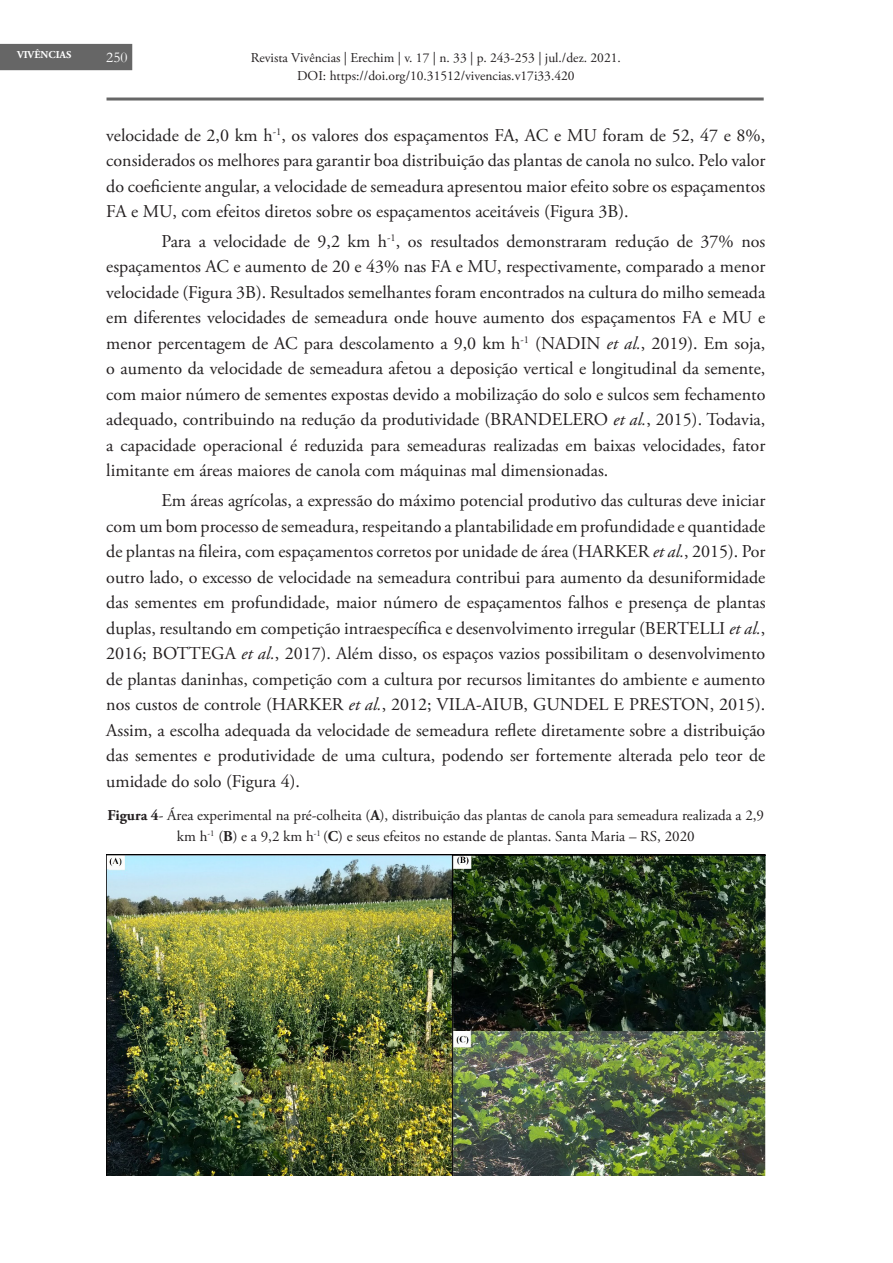
<style>
.page{position:relative;width:893px;height:1263px;background:#fff}
.page>*{position:absolute;margin:0;border:0;box-sizing:border-box;transform-origin:0 0}
.TEXTO_NORMAL{font:18px/25.5px "Adobe Garamond Pro";color:#231f20;text-align:justify}
.Tabela_-_cópia{font:15px/21px "Adobe Garamond Pro";color:#231f20;text-align:center}
.t1{font:15px "Garamond";color:#fff}
.t2{font:13.5px/18px "Adobe Garamond Pro";color:#231f20;text-align:center}
.t3{font:700 10.5px "Adobe Garamond Pro";color:#fff}
.s1{font-style:italic}
.s2{font-weight:700}
</style>
<div class="page">
<div style="left:0;top:44px;width:132px;height:26px;background:#666"></div>
<hr style="left:107px;top:98px;width:657px;height:3px;background:#666">
<img style="left:106px;top:855px;width:659px;height:320px">
<p class="t3" style="left:17px;top:49px;width:56px">VIVÊNCIAS</p>
<p class="t2" style="left:251px;top:49px;width:372px">Revista Vivências | Erechim | v. 17 | n. 33 | p. 243-253 | jul./dez. 2021.<br>DOI: https://doi.org/10.31512/vivencias.v17i33.420</p>
<p class="t1" style="left:106px;top:47px;width:23px">250</p>
<p class="TEXTO_NORMAL" style="left:106px;top:123px;width:661px">velocidade de 2,0 km h<sup>-1</sup>, os valores dos espaçamentos FA, AC e MU foram de 52, 47 e 8%, considerados os melhores para garantir boa distribuição das plantas de canola no sulco. Pelo valor do coeficiente angular, a velocidade de semeadura apresentou maior efeito sobre os espaçamentos FA e MU, com efeitos diretos sobre os espaçamentos aceitáveis (Figura 3B).</p>
<p class="TEXTO_NORMAL" style="left:106px;top:229px;width:661px;text-indent:55px">Para a velocidade de 9,2 km h<sup>-1</sup>, os resultados demonstraram redução de 37% nos espaçamentos AC e aumento de 20 e 43% nas FA e MU, respectivamente, comparado a menor velocidade (Figura 3B). Resultados semelhantes foram encontrados na cultura do milho semeada em diferentes velocidades de semeadura onde houve aumento dos espaçamentos FA e MU e menor percentagem de AC para descolamento a 9,0 km h<sup>-1</sup> (NADIN <span class="s1">et al.</span>, 2019). Em soja, o aumento da velocidade de semeadura afetou a deposição vertical e longitudinal da semente, com maior número de sementes expostas devido a mobilização do solo e sulcos sem fechamento adequado, contribuindo na redução da produtividade (BRANDELERO <span class="s1">et al.</span>, 2015). Todavia, a capacidade operacional é reduzida para semeaduras realizadas em baixas velocidades, fator limitante em áreas maiores de canola com máquinas mal dimensionadas.</p>
<p class="TEXTO_NORMAL" style="left:106px;top:488px;width:661px;text-indent:55px">Em áreas agrícolas, a expressão do máximo potencial produtivo das culturas deve iniciar com um bom processo de semeadura, respeitando a plantabilidade em profundidade e quantidade de plantas na fileira, com espaçamentos corretos por unidade de área (HARKER <span class="s1">et al.</span>, 2015). Por outro lado, o excesso de velocidade na semeadura contribui para aumento da desuniformidade das sementes em profundidade, maior número de espaçamentos falhos e presença de plantas duplas, resultando em competição intraespecífica e desenvolvimento irregular (BERTELLI <span class="s1">et al.</span>, 2016; BOTTEGA <span class="s1">et al.</span>, 2017). Além disso, os espaços vazios possibilitam o desenvolvimento de plantas daninhas, competição com a cultura por recursos limitantes do ambiente e aumento nos custos de controle (HARKER <span class="s1">et al.</span>, 2012; VILA-AIUB, GUNDEL E PRESTON, 2015).<br>Assim, a escolha adequada da velocidade de semeadura reflete diretamente sobre a distribuição das sementes e produtividade de uma cultura, podendo ser fortemente alterada pelo teor de umidade do solo (Figura 4).</p>
<p class="Tabela_-_cópia" style="left:108px;top:806px;width:658px"><span class="s2">Figura 4</span>- Área experimental na pré-colheita (<span class="s2">A</span>), distribuição das plantas de canola para semeadura realizada a 2,9 km h<sup>-1</sup> (<span class="s2">B</span>) e a 9,2 km h<sup>-1</sup> (<span class="s2">C</span>) e seus efeitos no estande de plantas. Santa Maria – RS, 2020</p>
</div>
